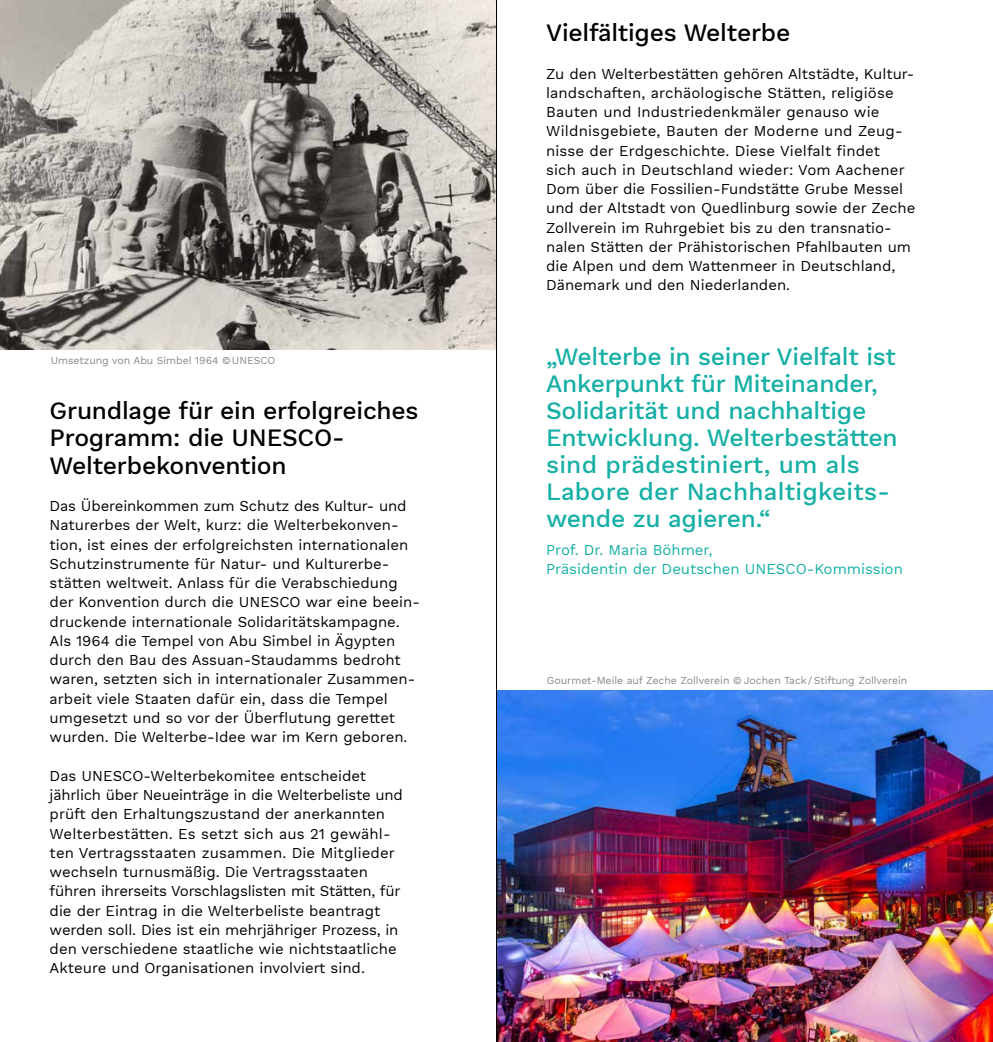
<style>
.page{position:relative;width:993px;height:1042px;background:#fff}
.page>*{position:absolute;margin:0;border:0;box-sizing:border-box;transform-origin:0 0}
.t1{font:500 24.5px/27.1px "Work Sans DUK";letter-spacing:-.01em;color:#16afa5}
.t2{font:500 24.5px/27.1px "Work Sans DUK";letter-spacing:-.01em;color:#000}
.t3{font:14.88px/19.2px "Work Sans DUK";color:#000}
.t4{font:14.88px/19.2px "Work Sans DUK";color:#16afa5}
.t5{font:10.5px "Work Sans DUK";letter-spacing:-.005em;color:#87888a}
</style>
<div class="page">
<img style="left:0;top:0;width:496px;height:350px">
<img style="left:497px;top:691px;width:495px;height:351px">
<hr style="left:496px;top:0;width:1px;height:1042px;background:#000">
<p class="t5" style="left:51px;top:355px;width:226px">Umsetzung von Abu Simbel 1964 ©UNESCO</p>
<h1 class="t2" style="left:50px;top:398px;width:370px">Grundlage für ein erfolgreiches<br>Programm: die UNESCO-<br>Welterbekonvention</h1>
<p class="t3" style="left:50px;top:497px;width:371px">Das Übereinkommen zum Schutz des Kultur- und Naturerbes der Welt, kurz: die Welterbekonven&shy;tion, ist eines der erfolgreichsten internationalen Schutzinstrumente für Natur- und Kulturerbe&shy;stätten weltweit. Anlass für die Verabschiedung der Konvention durch die UNESCO war eine beein&shy;druckende internationale Solidaritätskampagne.<br>Als 1964 die Tempel von Abu Simbel in Ägypten durch den Bau des Assuan-Staudamms bedroht waren, setzten sich in internationaler Zusammen&shy;arbeit viele Staaten dafür ein, dass die Tempel umgesetzt und so vor der Überflutung gerettet wurden. Die Welterbe-Idee war im Kern geboren.</p>
<p class="t3" style="left:50px;top:767px;width:354px">Das UNESCO-Welterbekomitee entscheidet jährlich über Neueinträge in die Welterbeliste und prüft den Erhaltungszustand der anerkannten Welterbestätten. Es setzt sich aus 21 gewähl&shy;ten Vertragsstaaten zusammen. Die Mitglieder wechseln turnusmäßig. Die Vertragsstaaten führen ihrerseits Vorschlagslisten mit Stätten, für die der Eintrag in die Welterbeliste beantragt werden soll. Dies ist ein mehrjähriger Prozess, in den verschiedene staatliche wie nichtstaatliche Akteure und Organisationen involviert sind.</p>
<h1 class="t2" style="left:546px;top:20px;width:245px">Vielfältiges Welterbe</h1>
<p class="t3" style="left:546px;top:65px;width:370px">Zu den Welterbestätten gehören Altstädte, Kultur&shy;landschaften, archäologische Stätten, religiöse Bauten und Industriedenkmäler genauso wie Wildnisgebiete, Bauten der Moderne und Zeug&shy;nisse der Erdgeschichte. Diese Vielfalt findet<br>sich auch in Deutschland wieder: Vom Aachener Dom über die Fossilien-Fundstätte Grube Messel und der Altstadt von Quedlinburg sowie der Zeche Zollverein im Ruhrgebiet bis zu den transnatio&shy;nalen Stätten der Prähistorischen Pfahlbauten um die Alpen und dem Wattenmeer in Deutschland, Dänemark und den Niederlanden.</p>
<h1 class="t1" style="left:546px;top:344px;width:353px">„Welterbe in seiner Vielfalt ist<br>Ankerpunkt für Miteinander,<br>Solidarität und nachhaltige<br>Entwicklung. Welterbestätten sind prädestiniert, um als<br>Labore der Nachhaltigkeits&shy;wende zu agieren.“</h1>
<p class="t4" style="left:546px;top:540px;width:358px">Prof. Dr. Maria Böhmer,<br>Präsidentin der Deutschen UNESCO-Kommission</p>
<p class="t5" style="left:546px;top:675px;width:362px">Gourmet-Meile auf Zeche Zollverein © Jochen Tack/Stiftung Zollverein</p>
</div>
